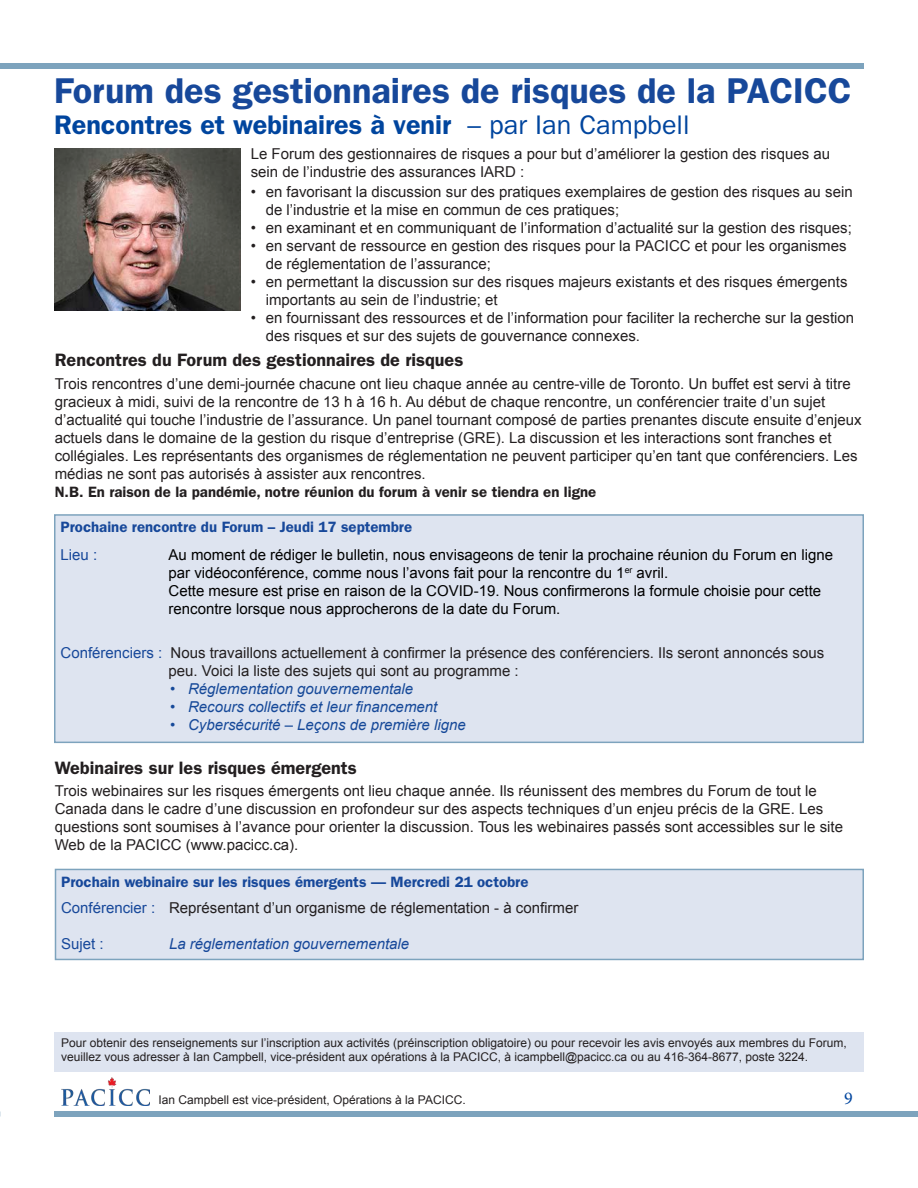
<style>
.page{position:relative;width:918px;height:1188px;background:#fff}
.page>*{position:absolute;margin:0;border:0;box-sizing:border-box;transform-origin:0 0}
.t1{font:600 36px "ITC Franklin Gothic Std";color:#17489a}
.t2{font:600 27px "ITC Franklin Gothic Std";color:#00459e}
.t3{font:600 18px "ITC Franklin Gothic Std";color:#231f20}
.t4{font:18px "Minion Pro";color:#00459e}
.t5{font:15px/18px "Arial";color:#231f20}
.t6{font:15px/18px "Arial";color:#000}
.t7{font:italic 15px "Arial";color:#164999}
.t8{font:600 15px "ITC Franklin Gothic Std";color:#17489a}
.t9{font:600 15px "ITC Franklin Gothic Std";color:#231f20}
.t10{font:italic 15px "Arial";color:#17489a}
.t11{font:15px "Arial";color:#17489a}
.t12{font:12px/14.4px "Arial";color:#231f20}
.s1{font-weight:400}
.s2{color:#17489a}
</style>
<div class="page">
<div style="left:54px;top:1032px;width:810px;height:40px;background:#dee4f0"></div>
<div style="left:0;top:64px;width:864px;height:5px;background:#7da3bd"></div>
<div style="left:54px;top:1111px;width:864px;height:6px;background:#7da3bd"></div>
<img style="left:62px;top:1078px;width:88px;height:28px">
<img style="left:54px;top:149px;width:186px;height:161px">
<div style="left:55px;top:869px;width:809px;height:91px;background:#dee4f0;border:2px solid #7da3bd"></div>
<div style="left:54px;top:514px;width:810px;height:229px;background:#dee4f0;border:2px solid #7da3bd"></div>
<p class="t1" style="left:54px;top:69px;width:799px">Forum des gestionnaires de risques de la PACICC</p>
<p class="t2" style="left:54px;top:109px;width:637px">Rencontres et webinaires à venir <span class="s1">– par Ian Campbell</span></p>
<p class="t5" style="left:251px;top:145px;width:581px">Le Forum des gestionnaires de risques a pour but d’améliorer la gestion des risques au sein de l’industrie des assurances IARD :</p>
<p class="t5" style="left:266px;top:183px;width:588px;text-indent:-15px">• en favorisant la discussion sur des pratiques exemplaires de gestion des risques au sein de l’industrie et la mise en commun de ces pratiques;</p>
<p class="t5" style="left:251px;top:219px;width:603px">• en examinant et en communiquant de l’information d’actualité sur la gestion des risques;</p>
<p class="t5" style="left:266px;top:237px;width:582px;text-indent:-15px">• en servant de ressource en gestion des risques pour la PACICC et pour les organismes de réglementation de l’assurance;</p>
<p class="t5" style="left:266px;top:273px;width:583px;text-indent:-15px">• en permettant la discussion sur des risques majeurs existants et des risques émergents importants au sein de l’industrie; et</p>
<p class="t5" style="left:266px;top:309px;width:590px;text-indent:-15px">• en fournissant des ressources et de l’information pour faciliter la recherche sur la gestion des risques et sur des sujets de gouvernance connexes.</p>
<p class="t3" style="left:55px;top:349px;width:410px">Rencontres du Forum des gestionnaires de risques</p>
<p class="t5" style="left:55px;top:374px;width:809px">Trois rencontres d’une demi-journée chacune ont lieu chaque année au centre-ville de Toronto. Un buffet est servi à titre gracieux à midi, suivi de la rencontre de 13 h à 16 h. Au début de chaque rencontre, un conférencier traite d’un sujet d’actualité qui touche l’industrie de l’assurance. Un panel tournant composé de parties prenantes discute ensuite d’enjeux actuels dans le domaine de la gestion du risque d’entreprise (GRE). La discussion et les interactions sont franches et collégiales. Les représentants des organismes de réglementation ne peuvent participer qu’en tant que conférenciers. Les médias ne sont pas autorisés à assister aux rencontres.</p>
<p class="t9" style="left:55px;top:483px;width:543px">N.B. En raison de la pandémie, notre réunion du forum à venir se tiendra en ligne</p>
<p class="t8" style="left:61px;top:518px;width:353px">Prochaine rencontre du Forum – Jeudi 17 septembre</p>
<p class="t11" style="left:61px;top:545px;width:38px">Lieu :</p>
<p class="t6" style="left:169px;top:546px;width:666px">Au moment de rédiger le bulletin, nous envisageons de tenir la prochaine réunion du Forum en ligne par vidéoconférence, comme nous l’avons fait pour la rencontre du 1<sup>er</sup> avril.<br>Cette mesure est prise en raison de la COVID-19. Nous confirmerons la formule choisie pour cette rencontre lorsque nous approcherons de la date du Forum.</p>
<p class="t5" style="left:169px;top:644px;width:657px;text-indent:-108px"><span class="s2">Conférenciers :</span> Nous travaillons actuellement à confirmer la présence des conférenciers. Ils seront annoncés sous peu. Voici la liste des sujets qui sont au programme :</p>
<p class="t7" style="left:170px;top:679px;width:245px">• Réglementation gouvernementale</p>
<p class="t7" style="left:170px;top:697px;width:269px">• Recours collectifs et leur financement</p>
<p class="t7" style="left:170px;top:715px;width:297px">• Cybersécurité ‒ Leçons de première ligne</p>
<p class="t3" style="left:55px;top:757px;width:304px">Webinaires sur les risques émergents</p>
<p class="t5" style="left:55px;top:782px;width:790px">Trois webinaires sur les risques émergents ont lieu chaque année. Ils réunissent des membres du Forum de tout le Canada dans le cadre d’une discussion en profondeur sur des aspects techniques d’un enjeu précis de la GRE. Les questions sont soumises à l’avance pour orienter la discussion. Tous les webinaires passés sont accessibles sur le site Web de la PACICC (www.pacicc.ca).</p>
<p class="t8" style="left:61px;top:873px;width:469px">Prochain webinaire sur les risques émergents — Mercredi 21 octobre</p>
<p class="t5" style="left:61px;top:899px;width:519px"><span class="s2">Conférencier :</span> Représentant d’un organisme de réglementation - à confirmer</p>
<p class="t11" style="left:61px;top:934px;width:44px">Sujet :</p>
<p class="t10" style="left:169px;top:934px;width:242px">La réglementation gouvernementale</p>
<p class="t12" style="left:61px;top:1035px;width:787px">Pour obtenir des renseignements sur l’inscription aux activités (préinscription obligatoire) ou pour recevoir les avis envoyés aux membres du Forum, veuillez vous adresser à Ian Campbell, vice-président aux opérations à la PACICC, à icampbell@pacicc.ca ou au 416-364-8677, poste 3224.</p>
<p class="t12" style="left:158px;top:1092px;width:309px">Ian Campbell est vice-président, Opérations à la PACICC.</p>
<p class="t4" style="left:844px;top:1086px;width:10px">9</p>
</div>
